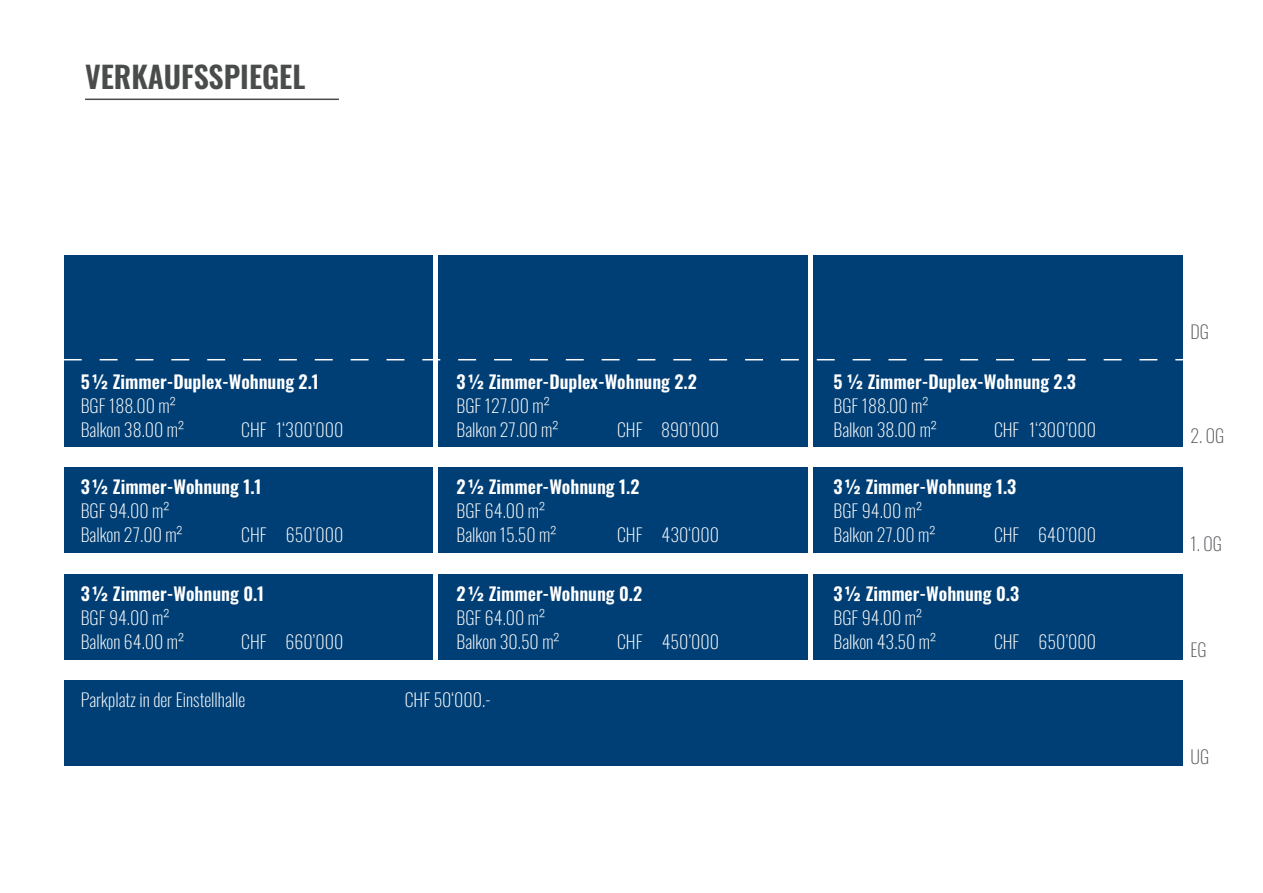
<style>
.page{position:relative;width:1263px;height:893px;background:#fff}
.page>*{position:absolute;margin:0;border:0;box-sizing:border-box;transform-origin:0 0}
.Lauftext{font:600 30px "Oswald";color:#4a4c4b}
.t1{font:200 18px "Oswald";color:#fff}
.t2{font:600 18px "Oswald";color:#fff}
.t3{font:200 18px "Oswald";color:#5b5c61}
</style>
<div class="page">
<div style="left:64px;top:680px;width:1119px;height:85px;background:#003f75"></div>
<div style="left:64px;top:574px;width:368px;height:85px;background:#003f75"></div>
<div style="left:438px;top:574px;width:369px;height:85px;background:#003f75"></div>
<div style="left:813px;top:574px;width:369px;height:85px;background:#003f75"></div>
<div style="left:64px;top:468px;width:368px;height:85px;background:#003f75"></div>
<div style="left:438px;top:468px;width:369px;height:85px;background:#003f75"></div>
<div style="left:813px;top:468px;width:369px;height:85px;background:#003f75"></div>
<div style="left:64px;top:255px;width:368px;height:192px;background:#003f75"></div>
<div style="left:438px;top:255px;width:369px;height:192px;background:#003f75"></div>
<div style="left:813px;top:255px;width:369px;height:192px;background:#003f75"></div>
<svg style="left:64px;top:359px;width:1118px;height:1px"></svg>
<hr style="left:85px;top:99px;width:254px;height:1px;background:#4a4c4b">
<p class="Lauftext" style="left:85px;top:50px;width:222px">VERKAUFSSPIEGEL</p>
<p class="t2" style="left:81px;top:365px;width:240px">5½ Zimmer-Duplex-Wohnung 2.1</p>
<p class="t1" style="left:81px;top:389px;width:97px">BGF 188.00 m²</p>
<p class="t1" style="left:81px;top:413px;width:105px">Balkon 38.00 m²</p>
<p class="t1" style="left:241px;top:413px;width:104px">CHF 1‘300’000</p>
<p class="t2" style="left:81px;top:471px;width:182px">3½ Zimmer-Wohnung 1.1</p>
<p class="t1" style="left:81px;top:495px;width:90px">BGF 94.00 m²</p>
<p class="t1" style="left:81px;top:519px;width:103px">Balkon 27.00 m²</p>
<p class="t1" style="left:241px;top:519px;width:104px">CHF 650’000</p>
<p class="t2" style="left:81px;top:577px;width:185px">3½ Zimmer-Wohnung 0.1</p>
<p class="t1" style="left:81px;top:601px;width:90px">BGF 94.00 m²</p>
<p class="t1" style="left:81px;top:625px;width:105px">Balkon 64.00 m²</p>
<p class="t1" style="left:241px;top:625px;width:104px">CHF 660’000</p>
<p class="t2" style="left:457px;top:365px;width:242px">3½ Zimmer-Duplex-Wohnung 2.2</p>
<p class="t1" style="left:457px;top:389px;width:95px">BGF 127.00 m²</p>
<p class="t1" style="left:457px;top:413px;width:103px">Balkon 27.00 m²</p>
<p class="t1" style="left:617px;top:413px;width:104px">CHF 890’000</p>
<p class="t2" style="left:457px;top:471px;width:184px">2½ Zimmer-Wohnung 1.2</p>
<p class="t1" style="left:457px;top:495px;width:90px">BGF 64.00 m²</p>
<p class="t1" style="left:457px;top:519px;width:101px">Balkon 15.50 m²</p>
<p class="t1" style="left:617px;top:519px;width:104px">CHF 430‘000</p>
<p class="t2" style="left:457px;top:577px;width:187px">2½ Zimmer-Wohnung 0.2</p>
<p class="t1" style="left:457px;top:601px;width:90px">BGF 64.00 m²</p>
<p class="t1" style="left:457px;top:625px;width:105px">Balkon 30.50 m²</p>
<p class="t1" style="left:617px;top:625px;width:104px">CHF 450’000</p>
<p class="t1" style="left:81px;top:684px;width:166px">Parkplatz in der Einstellhalle</p>
<p class="t1" style="left:405px;top:684px;width:87px">CHF 50‘000.-</p>
<p class="t2" style="left:833px;top:365px;width:244px">5 ½ Zimmer-Duplex-Wohnung 2.3</p>
<p class="t1" style="left:833px;top:389px;width:97px">BGF 188.00 m²</p>
<p class="t1" style="left:833px;top:413px;width:105px">Balkon 38.00 m²</p>
<p class="t1" style="left:994px;top:413px;width:104px">CHF 1‘300’000</p>
<p class="t2" style="left:833px;top:471px;width:184px">3½ Zimmer-Wohnung 1.3</p>
<p class="t1" style="left:833px;top:495px;width:90px">BGF 94.00 m²</p>
<p class="t1" style="left:833px;top:519px;width:103px">Balkon 27.00 m²</p>
<p class="t1" style="left:994px;top:519px;width:104px">CHF 640’000</p>
<p class="t2" style="left:833px;top:577px;width:187px">3½ Zimmer-Wohnung 0.3</p>
<p class="t1" style="left:833px;top:601px;width:90px">BGF 94.00 m²</p>
<p class="t1" style="left:833px;top:625px;width:104px">Balkon 43.50 m²</p>
<p class="t1" style="left:994px;top:625px;width:104px">CHF 650’000</p>
<p class="t3" style="left:1190px;top:315px;width:20px">DG</p>
<p class="t3" style="left:1190px;top:420px;width:35px">2. OG</p>
<p class="t3" style="left:1190px;top:528px;width:33px">1. OG</p>
<p class="t3" style="left:1190px;top:634px;width:18px">EG</p>
<p class="t3" style="left:1190px;top:740px;width:20px">UG</p>
</div>
